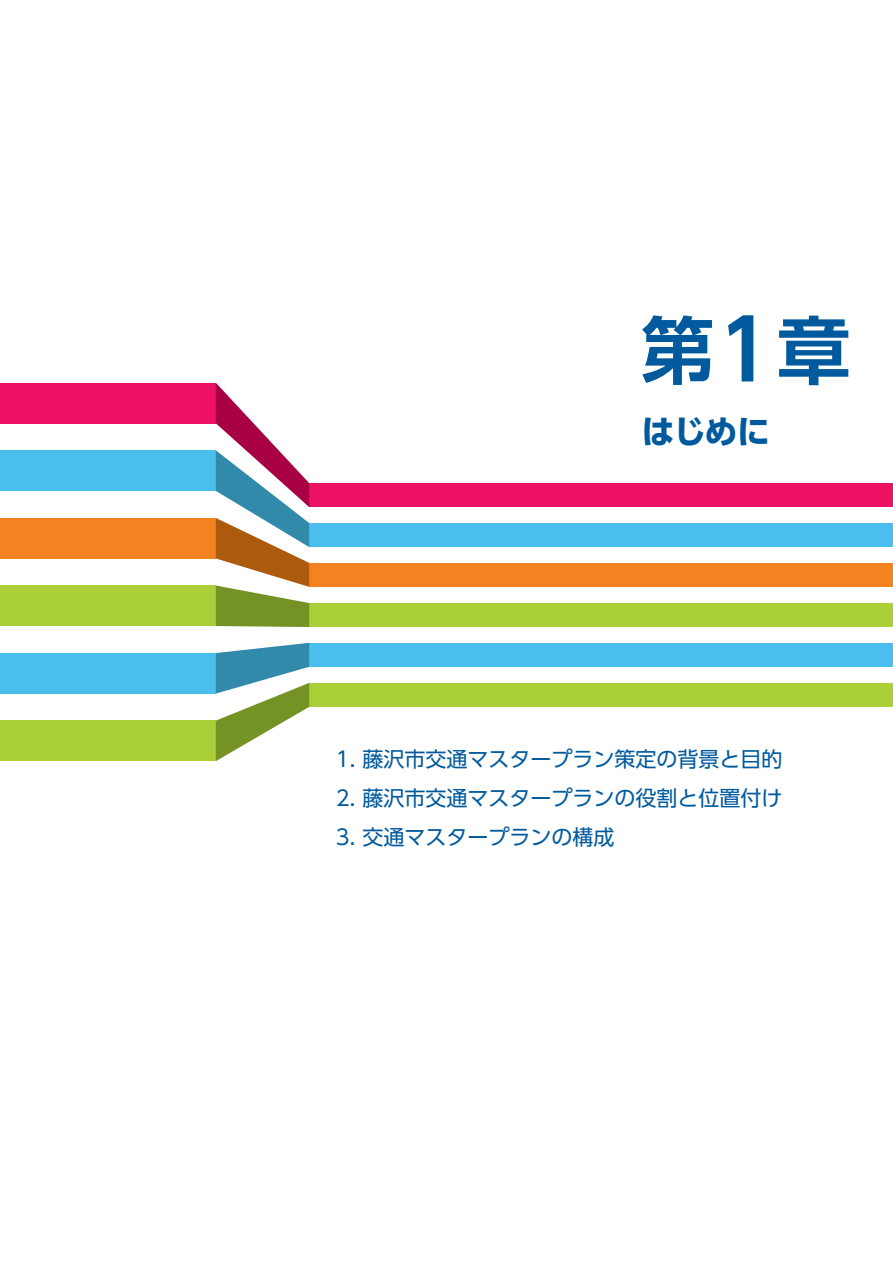
<style>
.page{position:relative;width:893px;height:1263px;background:#fff}
.page>*{position:absolute;margin:0;border:0;box-sizing:border-box;transform-origin:0 0}
.t1{font:700 73.5px "UD Shin Go Pro De";color:#015a9d}
.t2{font:700 33px "UD Shin Go Pro";color:#015a9d}
.t3{font:21px "UD Shin Go Pro";color:#015a9d}
.s1{font-size:82.95px}
</style>
<div class="page">
<div style="left:309px;top:483px;width:584px;height:24px;background:#ec1163"></div>
<div style="left:309px;top:523px;width:584px;height:24px;background:#4abfee"></div>
<div style="left:309px;top:563px;width:584px;height:24px;background:#f58220"></div>
<div style="left:309px;top:603px;width:584px;height:24px;background:#abcf38"></div>
<div style="left:309px;top:643px;width:584px;height:24px;background:#4abfee"></div>
<div style="left:309px;top:683px;width:584px;height:24px;background:#abcf38"></div>
<div style="left:0;top:383px;width:216px;height:40px;background:#ec1163"></div>
<div style="left:0;top:450px;width:216px;height:41px;background:#4abfee"></div>
<div style="left:0;top:518px;width:216px;height:40px;background:#f58220"></div>
<div style="left:0;top:585px;width:216px;height:41px;background:#abcf38"></div>
<div style="left:0;top:653px;width:216px;height:41px;background:#4abfee"></div>
<div style="left:0;top:721px;width:216px;height:40px;background:#abcf38"></div>
<svg style="left:216px;top:383px;width:93px;height:244px"></svg>
<svg style="left:216px;top:643px;width:93px;height:118px"></svg>
<h1 class="t1" style="left:641px;top:291px;width:211px">第<span class="s1">1</span>章</h1>
<h2 class="t2" style="left:642px;top:404px;width:130px">はじめに</h2>
<p class="t3" style="left:336px;top:742px;width:448px">1. 藤沢市交通マスタープラン策定の背景と目的</p>
<p class="t3" style="left:336px;top:781px;width:448px">2. 藤沢市交通マスタープランの役割と位置付け</p>
<p class="t3" style="left:336px;top:820px;width:280px">3. 交通マスタープランの構成</p>
</div>
